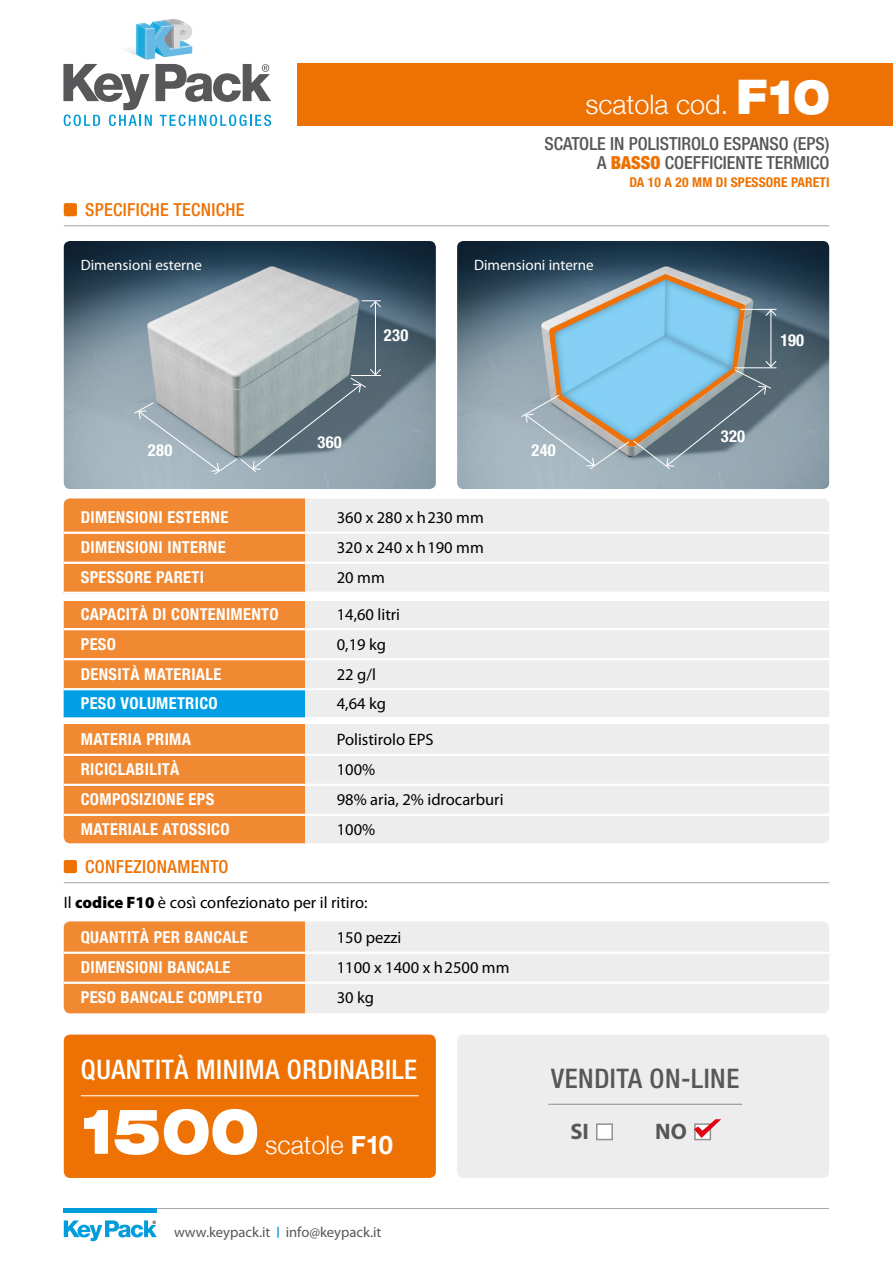
<style>
.page{position:relative;width:893px;height:1263px;background:#fff}
.page>*{position:absolute;margin:0;border:0;box-sizing:border-box;transform-origin:0 0}
.t1{font:900 expanded 63px "Helvetica Neue";color:#fff;scale:.8 1}
.t2{font:900 expanded 48px "Helvetica Neue";color:#fff;scale:.8 1}
.t3{font:500 condensed 27px "Helvetica Neue";letter-spacing:.02em;color:#fff}
.t4{font:500 condensed 27px "Helvetica Neue";letter-spacing:.02em;color:#575756}
.t5{font:300 27px "Helvetica Neue";color:#fff}
.t6{font:300 25.5px "Helvetica Neue";color:#fff}
.t7{font:700 22.5px "Myriad Pro";color:#575756}
.t8{font:500 condensed 18px/19.5px "Helvetica Neue";color:#575756;text-align:right}
.t9{font:500 condensed 18px "Helvetica Neue";letter-spacing:.02em;color:#ee7203}
.t10{font:700 condensed 16.5px "Helvetica Neue";letter-spacing:.02em;color:#fff}
.t11{font:16.5px "Myriad Pro";color:#000}
.t12{font:15px "Myriad Pro";color:#fff}
.t13{font:14.55px "Myriad Pro";color:#575756}
.t14{font:700 condensed 13.5px "Helvetica Neue";letter-spacing:.01em;color:#ee7203}
.s1{font-weight:900;color:#ee7203}
.s2{font-weight:900}
.s3{font-weight:700}
.s4{font-weight:900;font-size:10.95px;color:#009cdc}
</style>
<div class="page">
<hr style="left:64px;top:1208px;width:765px;height:1px;background:#a8a8a7">
<svg style="left:64px;top:1220px;width:93px;height:21px"></svg>
<div style="left:64px;top:1208px;width:93px;height:5px;background:#009cdc"></div>
<div style="left:64px;top:921px;width:765px;height:92px;background:#ededed;border-radius:6px"></div>
<div style="left:64px;top:1034px;width:372px;height:144px;background:#ee7203;border-radius:6px"></div>
<div style="left:64px;top:921px;width:241px;height:92px;background:#f18832"></div>
<div style="left:64px;top:203px;width:13px;height:13px;background:#ee7203;border-radius:2px"></div>
<div style="left:64px;top:860px;width:13px;height:13px;background:#ee7203;border-radius:2px"></div>
<img style="left:64px;top:241px;width:372px;height:248px">
<img style="left:457px;top:241px;width:372px;height:248px">
<div style="left:298px;top:64px;width:595px;height:62px;background:#ee7203"></div>
<svg style="left:63px;top:19px;width:208px;height:107px"></svg>
<div style="left:64px;top:498px;width:765px;height:345px;background:#ededed;border-radius:6px"></div>
<div style="left:64px;top:498px;width:241px;height:345px;background:#f18832"></div>
<div style="left:62px;top:594px;width:801px;height:6px;background:#fff"></div>
<div style="left:62px;top:718px;width:801px;height:6px;background:#fff"></div>
<div style="left:64px;top:690px;width:241px;height:27px;background:#009fe3"></div>
<hr style="left:64px;top:532px;width:765px;height:2px;background:#fff">
<hr style="left:64px;top:562px;width:765px;height:2px;background:#fff">
<hr style="left:64px;top:592px;width:765px;height:2px;background:#fff">
<hr style="left:64px;top:628px;width:765px;height:2px;background:#fff">
<hr style="left:64px;top:658px;width:765px;height:2px;background:#fff">
<hr style="left:64px;top:688px;width:765px;height:2px;background:#fff">
<hr style="left:64px;top:717px;width:765px;height:2px;background:#fff">
<hr style="left:64px;top:754px;width:765px;height:2px;background:#fff">
<hr style="left:64px;top:784px;width:765px;height:2px;background:#fff">
<hr style="left:64px;top:814px;width:765px;height:2px;background:#fff">
<hr style="left:64px;top:225px;width:765px;height:1px;background:#a8a8a7">
<hr style="left:81px;top:1095px;width:338px;height:1px;background:#fff">
<hr style="left:64px;top:882px;width:765px;height:1px;background:#a8a8a7">
<hr style="left:64px;top:952px;width:765px;height:2px;background:#fff">
<hr style="left:64px;top:982px;width:765px;height:2px;background:#fff">
<div style="left:457px;top:1034px;width:372px;height:144px;background:#ededed;border-radius:6px"></div>
<hr style="left:548px;top:1104px;width:194px;height:1px;background:#929292">
<div style="left:596px;top:1123px;width:17px;height:17px;background:#fff;border:2px solid #929292"></div>
<svg style="left:694px;top:1138px;width:17px;height:2px"></svg>
<svg style="left:694px;top:1119px;width:27px;height:19px"></svg>
<hr style="left:741px;top:309px;width:35px;height:1px;background:#fff">
<hr style="left:375px;top:302px;width:1px;height:73px;background:#fff">
<svg style="left:362px;top:300px;width:20px;height:9px"></svg>
<hr style="left:770px;top:310px;width:1px;height:57px;background:#fff">
<svg style="left:764px;top:309px;width:13px;height:8px"></svg>
<svg style="left:133px;top:368px;width:249px;height:107px;background:#95a2a9"></svg>
<svg style="left:520px;top:360px;width:257px;height:110px;background:#8ca7b3"></svg>
<h3 class="t5" style="left:586px;top:83px;width:144px">scatola cod.</h3>
<h2 class="t2" style="left:736px;top:66px;width:119px">F10</h2>
<p class="t9" style="left:85px;top:199px;width:161px">SPECIFICHE TECNICHE</p>
<p class="t8" style="left:544px;top:133px;width:287px">SCATOLE IN POLISTIROLO ESPANSO (EPS)<br>A <span class="s1">BASSO</span> COEFFICIENTE TERMICO</p>
<p class="t14" style="left:629px;top:174px;width:202px">DA 10 A 20 MM DI SPESSORE PARETI</p>
<p class="t12" style="left:81px;top:256px;width:123px">Dimensioni esterne</p>
<p class="t12" style="left:474px;top:256px;width:121px">Dimensioni interne</p>
<p class="t10" style="left:384px;top:325px;width:26px">230</p>
<p class="t10" style="left:780px;top:330px;width:25px">190</p>
<p class="t10" style="left:317px;top:432px;width:26px">360</p>
<p class="t10" style="left:721px;top:426px;width:26px">320</p>
<p class="t10" style="left:148px;top:440px;width:26px">280</p>
<p class="t10" style="left:531px;top:440px;width:26px">240</p>
<p class="t10" style="left:81px;top:507px;width:149px">DIMENSIONI ESTERNE</p>
<p class="t11" style="left:337px;top:509px;width:148px">360 x 280 x h230 mm</p>
<p class="t10" style="left:81px;top:537px;width:146px">DIMENSIONI INTERNE</p>
<p class="t11" style="left:337px;top:539px;width:148px">320 x 240 x h190 mm</p>
<p class="t10" style="left:81px;top:567px;width:125px">SPESSORE PARETI</p>
<p class="t11" style="left:337px;top:569px;width:49px">20 mm</p>
<p class="t10" style="left:81px;top:604px;width:199px">CAPACITÀ DI CONTENIMENTO</p>
<p class="t11" style="left:337px;top:605px;width:65px">14,60 litri</p>
<p class="t10" style="left:81px;top:634px;width:37px">PESO</p>
<p class="t11" style="left:337px;top:635px;width:51px">0,19 kg</p>
<p class="t10" style="left:81px;top:664px;width:142px">DENSITÀ MATERIALE</p>
<p class="t11" style="left:337px;top:665px;width:41px">22 g/l</p>
<p class="t10" style="left:81px;top:693px;width:138px">PESO VOLUMETRICO</p>
<p class="t11" style="left:337px;top:694px;width:51px">4,64 kg</p>
<p class="t10" style="left:81px;top:729px;width:112px">MATERIA PRIMA</p>
<p class="t11" style="left:337px;top:731px;width:98px">Polistirolo EPS</p>
<p class="t10" style="left:81px;top:759px;width:100px">RICICLABILITÀ</p>
<p class="t11" style="left:337px;top:761px;width:40px">100%</p>
<p class="t10" style="left:81px;top:789px;width:135px">COMPOSIZIONE EPS</p>
<p class="t11" style="left:337px;top:791px;width:168px">98% aria, 2% idrocarburi</p>
<p class="t10" style="left:81px;top:819px;width:150px">MATERIALE ATOSSICO</p>
<p class="t11" style="left:337px;top:821px;width:40px">100%</p>
<p class="t9" style="left:85px;top:856px;width:145px">CONFEZIONAMENTO</p>
<p class="t11" style="left:64px;top:894px;width:305px">Il <span class="s2">codice F10</span> è così confezionato per il ritiro:</p>
<p class="t10" style="left:81px;top:927px;width:168px">QUANTITÀ PER BANCALE</p>
<p class="t11" style="left:337px;top:929px;width:66px">150 pezzi</p>
<p class="t10" style="left:81px;top:957px;width:151px">DIMENSIONI BANCALE</p>
<p class="t11" style="left:337px;top:959px;width:174px">1100 x 1400 x h2500 mm</p>
<p class="t10" style="left:81px;top:987px;width:183px">PESO BANCALE COMPLETO</p>
<p class="t11" style="left:337px;top:989px;width:39px">30 kg</p>
<h3 class="t3" style="left:81px;top:1053px;width:338px">QUANTITÀ MINIMA ORDINABILE</h3>
<h1 class="t1" style="left:81px;top:1090px;width:224px">1500</h1>
<h3 class="t6" style="left:265px;top:1124px;width:129px">scatole <span class="s3">F10</span></h3>
<p class="t13" style="left:174px;top:1224px;width:209px">www.keypack.it <span class="s4">|</span> info@keypack.it</p>
<h3 class="t4" style="left:551px;top:1062px;width:190px">VENDITA ON-LINE</h3>
<h3 class="t7" style="left:570px;top:1119px;width:20px">SI</h3>
<h3 class="t7" style="left:655px;top:1119px;width:33px">NO</h3>
</div>
